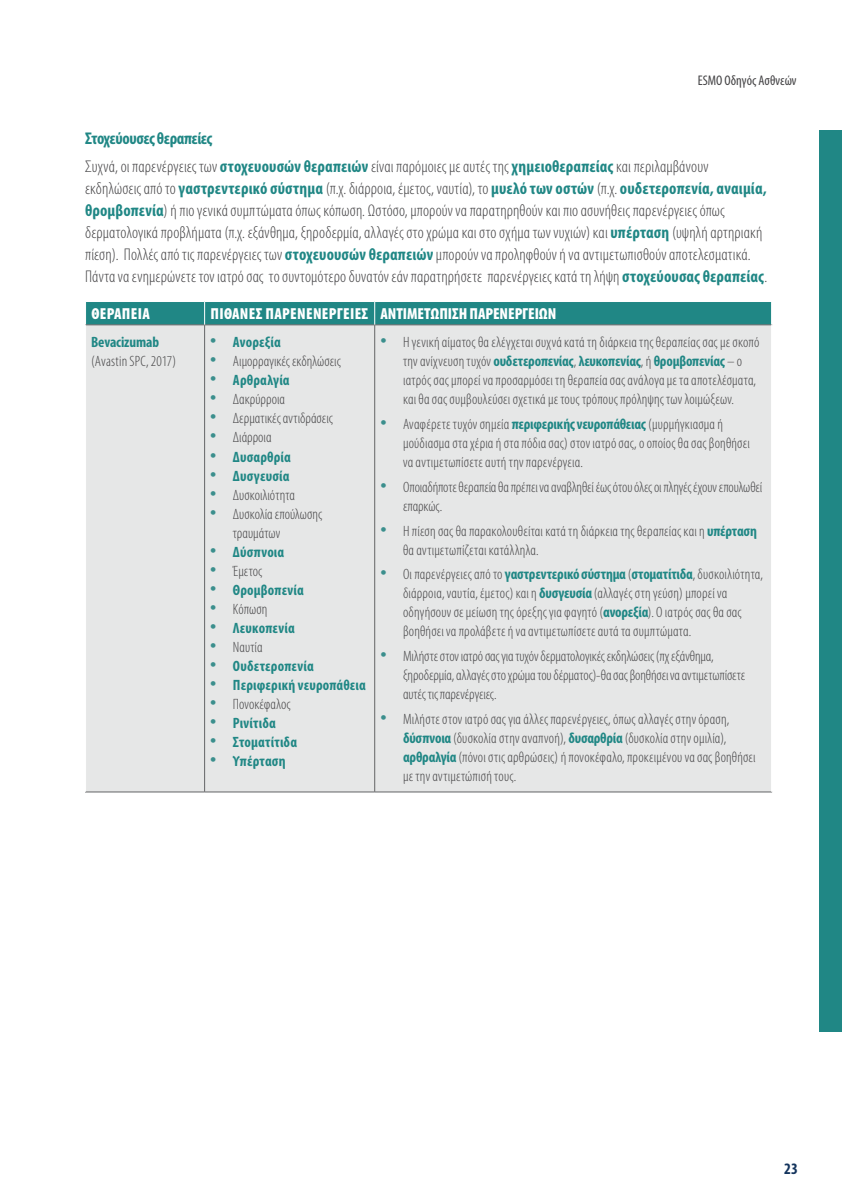
<style>
.page{position:relative;width:842px;height:1191px;background:#fff}
.page>*{position:absolute;margin:0;border:0;box-sizing:border-box;transform-origin:0 0}
.t1{font:300 condensed 17px/22px "Myriad Pro";letter-spacing:.01em;color:#434244}
.t2{font:900 condensed 16px "Myriad Pro";letter-spacing:.01em;color:#fff}
.t3{font:700 condensed 16px "Myriad Pro";color:#14345d}
.t4{font:300 condensed 15px/19px "Myriad Pro";letter-spacing:.01em;color:#434244}
.t5{font:700 condensed 15px "Myriad Pro";letter-spacing:.01em;color:#208785}
.t6{font:700 condensed 15px "Myriad Pro";letter-spacing:-.01em;color:#208785}
.t7{font:condensed 14px "Myriad Pro";color:#434244}
.s1{font-weight:700;color:#208785}
.s2{font-weight:300;font-size:26px;color:#3b8f8d}
.s3{font-size:26px;color:#3b8f8d}
</style>
<div class="page">
<div style="left:819px;top:130px;width:23px;height:902px;background:#208785"></div>
<div style="left:86px;top:325px;width:685px;height:466px;background:#e6e7e7"></div>
<hr style="left:204px;top:325px;width:1px;height:466px;background:#636466">
<hr style="left:374px;top:325px;width:1px;height:466px;background:#636466">
<hr style="left:85px;top:791px;width:120px;height:1px;background:#636466">
<hr style="left:205px;top:791px;width:170px;height:1px;background:#636466">
<hr style="left:375px;top:791px;width:397px;height:1px;background:#636466">
<svg style="left:85px;top:301px;width:687px;height:24px;background:#2d8c8a"></svg>
<p class="t7" style="left:698px;top:72px;width:100px">ESMO Οδηγός Ασθνεών</p>
<p class="t1" style="left:85px;top:124px;width:625px;line-height:27.6px"><span class="s1">Στοχεύουσες θεραπείες<br></span>Συχνά, οι παρενέργειες των <span class="s1">στοχευουσών θεραπειών</span> είναι παρόμοιες με αυτές της <span class="s1">χημειοθεραπείας</span> και περιλαμβάνουν</p>
<p class="t1" style="left:85px;top:177px;width:684px">εκδηλώσεις από το <span class="s1">γαστρεντερικό σύστημα</span> (π.χ. διάρροια, έμετος, ναυτία), το <span class="s1">μυελό των οστών</span> (π.χ. <span class="s1">ουδετεροπενία, αναιμία, θρομβοπενία</span>) ή πιο γενικά συμπτώματα όπως κόπωση. Ωστόσο, μπορούν να παρατηρηθούν και πιο ασυνήθεις παρενέργειες όπως δερματολογικά προβλήματα (π.χ. εξάνθημα, ξηροδερμία, αλλαγές στο χρώμα και στο σχήμα των νυχιών) και <span class="s1">υπέρταση</span> (υψηλή αρτηριακή πίεση). Πολλές από τις παρενέργειες των <span class="s1">στοχευουσών θεραπειών</span> μπορούν να προληφθούν ή να αντιμετωπισθούν αποτελεσματικά.<br>Πάντα να ενημερώνετε τον ιατρό σας το συντομότερο δυνατόν εάν παρατηρήσετε παρενέργειες κατά τη λήψη <span class="s1">στοχεύουσας θεραπείας</span>.</p>
<p class="t2" style="left:91px;top:303px;width:60px">ΘΕΡΑΠΕΙΑ</p>
<p class="t2" style="left:210px;top:303px;width:347px">ΠΙΘΑΝΕΣ ΠΑΡΕΝΕΝΕΡΓΕΙΕΣ ΑΝΤΙΜΕΤΩΠΙΣΗ ΠΑΡΕΝΕΡΓΕΙΩΝ</p>
<p class="t6" style="left:91px;top:333px;width:69px">Bevacizumab</p>
<p class="t4" style="left:91px;top:352px;width:86px">(Avastin SPC, 2017)</p>
<p class="t5" style="left:210px;top:333px;width:72px"><span class="s2">•</span> Aνορεξία</p>
<p class="t4" style="left:210px;top:352px;width:132px"><span class="s3">•</span> Αιμορραγικές εκδηλώσεις</p>
<p class="t5" style="left:210px;top:371px;width:81px"><span class="s2">•</span> Αρθραλγία</p>
<p class="t4" style="left:210px;top:390px;width:76px"><span class="s3">•</span> Δακρύρροια</p>
<p class="t4" style="left:210px;top:409px;width:124px"><span class="s3">•</span> Δερματικές αντιδράσεις</p>
<p class="t4" style="left:210px;top:428px;width:63px"><span class="s3">•</span> Διάρροια</p>
<p class="t5" style="left:210px;top:447px;width:82px"><span class="s2">•</span> Δυσαρθρία</p>
<p class="t5" style="left:210px;top:466px;width:81px"><span class="s2">•</span> Δυσγευσία</p>
<p class="t4" style="left:210px;top:485px;width:86px"><span class="s3">•</span> Δυσκοιλιότητα</p>
<p class="t4" style="left:233px;top:504px;width:91px;text-indent:-23px"><span class="s3">•</span> Δυσκολία επούλωσης τραυμάτων</p>
<p class="t5" style="left:210px;top:542px;width:75px"><span class="s2">•</span> Δύσπνοια</p>
<p class="t4" style="left:210px;top:561px;width:54px"><span class="s3">•</span> Έμετος</p>
<p class="t5" style="left:210px;top:580px;width:95px"><span class="s2">•</span> Θρομβοπενία</p>
<p class="t4" style="left:210px;top:599px;width:59px"><span class="s3">•</span> Κόπωση</p>
<p class="t5" style="left:210px;top:618px;width:86px"><span class="s2">•</span> Λευκοπενία</p>
<p class="t4" style="left:210px;top:637px;width:54px"><span class="s3">•</span> Ναυτία</p>
<p class="t5" style="left:210px;top:656px;width:105px"><span class="s2">•</span> Ουδετεροπενία</p>
<p class="t5" style="left:210px;top:675px;width:157px"><span class="s2">•</span> Περιφερική νευροπάθεια</p>
<p class="t4" style="left:210px;top:694px;width:82px"><span class="s3">•</span> Πονοκέφαλος</p>
<p class="t5" style="left:210px;top:713px;width:67px"><span class="s2">•</span> Ρινίτιδα</p>
<p class="t5" style="left:210px;top:732px;width:88px"><span class="s2">•</span> Στοματίτιδα</p>
<p class="t5" style="left:210px;top:751px;width:77px"><span class="s2">•</span> Υπέρταση</p>
<p class="t4" style="left:403px;top:333px;width:358px;text-indent:-23px"><span class="s3">•</span> Η γενική αίματος θα ελέγχεται συχνά κατά τη διάρκεια της θεραπείας σας με σκοπό την ανίχνευση τυχόν <span class="s1">ουδετεροπενίας</span>, <span class="s1">λευκοπενίας</span>, ή <span class="s1">θρομβοπενίας</span> – ο ιατρός σας μπορεί να προσαρμόσει τη θεραπεία σας ανάλογα με τα αποτελέσματα, και θα σας συμβουλεύσει σχετικά με τους τρόπους πρόληψης των λοιμώξεων.</p>
<p class="t4" style="left:403px;top:414px;width:348px;text-indent:-23px"><span class="s3">•</span> Αναφέρετε τυχόν σημεία <span class="s1">περιφερικής νευροπάθειας</span> (μυρμήγκιασμα ή μούδιασμα στα χέρια ή στα πόδια σας) στον ιατρό σας, ο οποίος θα σας βοηθήσει να αντιμετωπίσετε αυτή την παρενέργεια.</p>
<p class="t4" style="left:403px;top:477px;width:361px;text-indent:-23px"><span class="s3">•</span> Οποιαδήποτε θεραπεία θα πρέπει να αναβληθεί έως ότου όλες οι πληγές έχουν επουλωθεί επαρκώς.</p>
<p class="t4" style="left:403px;top:521px;width:355px;text-indent:-23px"><span class="s3">•</span> Η πίεση σας θα παρακολουθείται κατά τη διάρκεια της θεραπείας και η <span class="s1">υπέρταση </span>θα αντιμετωπίζεται κατάλληλα.</p>
<p class="t4" style="left:403px;top:564px;width:362px;text-indent:-23px"><span class="s3">•</span> Οι παρενέργειες από το <span class="s1">γαστρεντερικό σύστημα</span> (<span class="s1">στοματίτιδα</span>, δυσκοιλιότητα, διάρροια, ναυτία, έμετος) και η <span class="s1">δυσγευσία</span> (αλλαγές στη γεύση) μπορεί να οδηγήσουν σε μείωση της όρεξης για φαγητό (<span class="s1">ανορεξία</span>). Ο ιατρός σας θα σας βοηθήσει να προλάβετε ή να αντιμετωπίσετε αυτά τα συμπτώματα.</p>
<p class="t4" style="left:403px;top:646px;width:344px;text-indent:-23px"><span class="s3">•</span> Μιλήστε στον ιατρό σας για τυχόν δερματολογικές εκδηλώσεις (πχ εξάνθημα, ξηροδερμία, αλλαγές στο χρώμα του δέρματος)-θα σας βοηθήσει να αντιμετωπίσετε αυτές τις παρενέργειες.</p>
<p class="t4" style="left:403px;top:709px;width:354px;text-indent:-23px"><span class="s3">•</span> Μιλήστε στον ιατρό σας για άλλες παρενέργειες, όπως αλλαγές στην όραση, <span class="s1">δύσπνοια</span> (δυσκολία στην αναπνοή), <span class="s1">δυσαρθρία</span> (δυσκολία στην ομιλία), <span class="s1">αρθραλγία</span> (πόνοι στις αρθρώσεις) ή πονοκέφαλο, προκειμένου να σας βοηθήσει με την αντιμετώπισή τους.</p>
<p class="t3" style="left:784px;top:1159px;width:15px">23</p>
</div>
